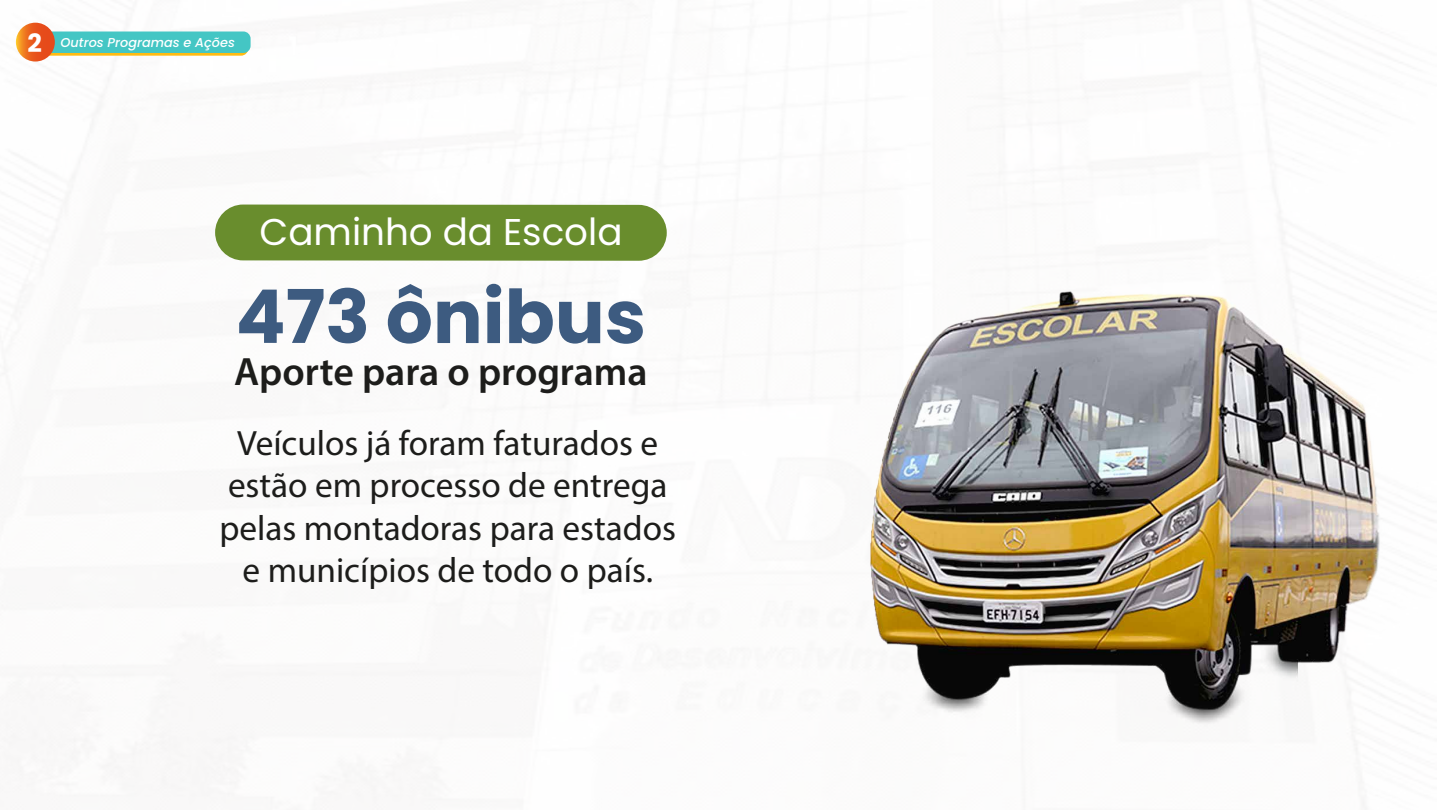
<style>
.page{position:relative;width:1440px;height:810px;background:#fff}
.page>*{position:absolute;margin:0;border:0;box-sizing:border-box;transform-origin:0 0}
.t1{font:700 74.03px "Poppins";color:#3d5b80}
.t2{font:600 39.67px "Myriad Pro";color:#1d1d1b}
.t3{font:37.28px "Poppins";color:#fff}
.t4{font:35.25px/42.3px "Myriad Pro";color:#1d1d1b;text-align:center}
.t5{font:italic 500 12.83px "Poppins";color:#fff}
.s1{font-weight:700;font-style:normal;font-size:25.28px}
</style>
<div class="page">
<div style="left:215px;top:205px;width:452px;height:56px;background:#698d2d"></div>
<img style="left:870px;top:256px;width:526px;height:468px">
<div style="left:28px;top:34px;width:220px;height:22px;background:#ffbb12;border-radius:7px"></div>
<div style="left:26px;top:32px;width:225px;height:21px;background:#44c6c4;border-radius:7px"></div>
<svg style="left:16px;top:23px;width:39px;height:39px"></svg>
<p class="t5" style="left:27px;top:35px;width:209px"><span class="s1">2</span> Outros Programas e Ações</p>
<p class="t3" style="left:260px;top:210px;width:364px">Caminho da Escola</p>
<h1 class="t1" style="left:236px;top:274px;width:412px">473 ônibus</h1>
<p class="t2" style="left:234px;top:346px;width:415px">Aporte para o programa</p>
<p class="t4" style="left:219px;top:422px;width:458px">Veículos já foram faturados e estão em processo de entrega pelas montadoras para estados e municípios de todo o país.</p>
</div>
